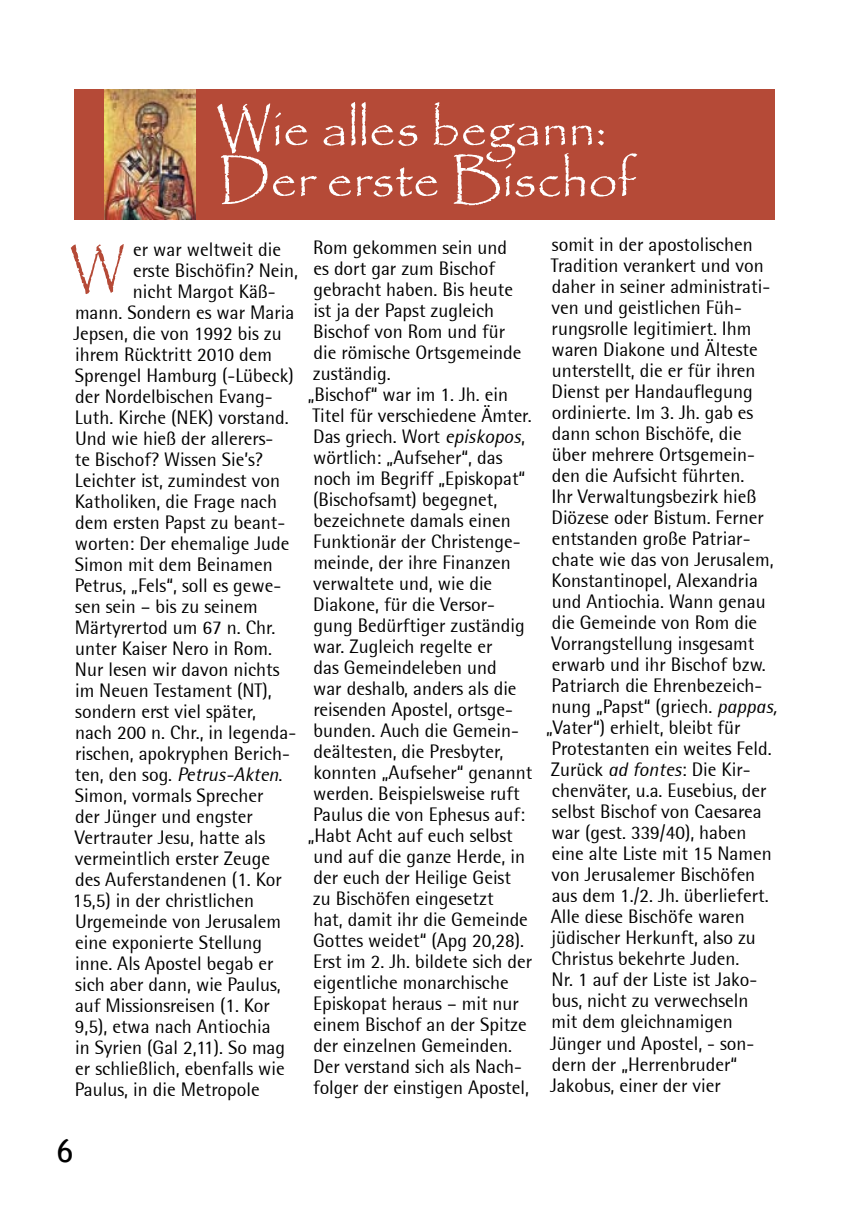
<style>
.page{position:relative;width:849px;height:1206px;background:#fff}
.page>*{position:absolute;margin:0;border:0;box-sizing:border-box;transform-origin:0 0}
.t1{font:52.5px/50.8px "Papyrus";color:#fff}
.t2{font:52.5px "Papyrus";color:#b54a37}
.t3{font:19.25px "Rotis Semi Sans";color:#000}
.s1{font-style:italic}
</style>
<div class="page">
<div style="left:74px;top:89px;width:700px;height:131px;background:#b54a37"></div>
<img style="left:104px;top:89px;width:91px;height:130px">
<h1 class="t1" style="left:216px;top:102px;width:421px">Wie alles begann:<br>Der erste Bischof</h1>
<p class="t3" style="left:133px;top:238px;width:149px">er war weltweit die</p>
<p class="t3" style="left:133px;top:259px;width:166px">erste Bischöfin? Nein,</p>
<p class="t3" style="left:133px;top:280px;width:144px">nicht Margot Käß-</p>
<p class="t3" style="left:75px;top:301px;width:221px">mann. Sondern es war Maria</p>
<p class="t3" style="left:73px;top:322px;width:210px">Jepsen, die von 1992 bis zu</p>
<p class="t3" style="left:75px;top:343px;width:199px">ihrem Rücktritt 2010 dem</p>
<p class="t3" style="left:75px;top:364px;width:220px">Sprengel Hamburg (-Lübeck)</p>
<p class="t3" style="left:75px;top:385px;width:199px">der Nordelbischen Evang-</p>
<p class="t3" style="left:75px;top:406px;width:215px">Luth. Kirche (NEK) vorstand.</p>
<p class="t3" style="left:75px;top:427px;width:200px">Und wie hieß der allerers-</p>
<p class="t3" style="left:75px;top:448px;width:189px">te Bischof? Wissen Sie’s?</p>
<p class="t3" style="left:75px;top:469px;width:206px">Leichter ist, zumindest von</p>
<p class="t3" style="left:75px;top:490px;width:204px">Katholiken, die Frage nach</p>
<p class="t3" style="left:75px;top:511px;width:211px">dem ersten Papst zu beant-</p>
<p class="t3" style="left:75px;top:532px;width:216px">worten: Der ehemalige Jude</p>
<p class="t3" style="left:75px;top:553px;width:199px">Simon mit dem Beinamen</p>
<p class="t3" style="left:75px;top:574px;width:208px">Petrus, „Fels“, soll es gewe-</p>
<p class="t3" style="left:75px;top:595px;width:184px">sen sein – bis zu seinem</p>
<p class="t3" style="left:75px;top:616px;width:202px">Märtyrertod um 67 n. Chr.</p>
<p class="t3" style="left:75px;top:637px;width:198px">unter Kaiser Nero in Rom.</p>
<p class="t3" style="left:75px;top:658px;width:206px">Nur lesen wir davon nichts</p>
<p class="t3" style="left:75px;top:679px;width:198px">im Neuen Testament (NT),</p>
<p class="t3" style="left:75px;top:700px;width:182px">sondern erst viel später,</p>
<p class="t3" style="left:75px;top:721px;width:223px">nach 200 n. Chr., in legenda-</p>
<p class="t3" style="left:75px;top:742px;width:216px">rischen, apokryphen Berich-</p>
<p class="t3" style="left:75px;top:763px;width:209px">ten, den sog. <span class="s1">Petrus-Akten</span>.</p>
<p class="t3" style="left:75px;top:784px;width:190px">Simon, vormals Sprecher</p>
<p class="t3" style="left:75px;top:805px;width:179px">der Jünger und engster</p>
<p class="t3" style="left:75px;top:826px;width:192px">Vertrauter Jesu, hatte als</p>
<p class="t3" style="left:75px;top:847px;width:196px">vermeintlich erster Zeuge</p>
<p class="t3" style="left:75px;top:868px;width:208px">des Auferstandenen (1. Kor</p>
<p class="t3" style="left:73px;top:889px;width:183px">15,5) in der christlichen</p>
<p class="t3" style="left:75px;top:910px;width:207px">Urgemeinde von Jerusalem</p>
<p class="t3" style="left:75px;top:931px;width:188px">eine exponierte Stellung</p>
<p class="t3" style="left:75px;top:952px;width:200px">inne. Als Apostel begab er</p>
<p class="t3" style="left:75px;top:973px;width:207px">sich aber dann, wie Paulus,</p>
<p class="t3" style="left:75px;top:994px;width:196px">auf Missionsreisen (1. Kor</p>
<p class="t3" style="left:75px;top:1015px;width:197px">9,5), etwa nach Antiochia</p>
<p class="t3" style="left:75px;top:1036px;width:211px">in Syrien (Gal 2,11). So mag</p>
<p class="t3" style="left:75px;top:1057px;width:211px">er schließlich, ebenfalls wie</p>
<p class="t3" style="left:75px;top:1078px;width:186px">Paulus, in die Metropole</p>
<h1 class="t2" style="left:69px;top:237px;width:57px">W</h1>
<p class="t3" style="left:313px;top:236px;width:195px">Rom gekommen sein und</p>
<p class="t3" style="left:313px;top:257px;width:183px">es dort gar zum Bischof</p>
<p class="t3" style="left:313px;top:278px;width:201px">gebracht haben. Bis heute</p>
<p class="t3" style="left:313px;top:299px;width:182px">ist ja der Papst zugleich</p>
<p class="t3" style="left:313px;top:320px;width:193px">Bischof von Rom und für</p>
<p class="t3" style="left:313px;top:341px;width:209px">die römische Ortsgemeinde</p>
<p class="t3" style="left:313px;top:362px;width:79px">zuständig.</p>
<p class="t3" style="left:307px;top:383px;width:202px">„Bischof“ war im 1. Jh. ein</p>
<p class="t3" style="left:312px;top:404px;width:221px">Titel für verschiedene Ämter.</p>
<p class="t3" style="left:313px;top:425px;width:213px">Das griech. Wort <span class="s1">episkopos</span>,</p>
<p class="t3" style="left:313px;top:446px;width:191px">wörtlich: „Aufseher“, das</p>
<p class="t3" style="left:313px;top:467px;width:213px">noch im Begriff „Episkopat“</p>
<p class="t3" style="left:313px;top:488px;width:186px">(Bischofsamt) begegnet,</p>
<p class="t3" style="left:313px;top:509px;width:198px">bezeichnete damals einen</p>
<p class="t3" style="left:313px;top:530px;width:209px">Funktionär der Christenge-</p>
<p class="t3" style="left:313px;top:551px;width:199px">meinde, der ihre Finanzen</p>
<p class="t3" style="left:313px;top:572px;width:180px">verwaltete und, wie die</p>
<p class="t3" style="left:313px;top:593px;width:183px">Diakone, für die Versor-</p>
<p class="t3" style="left:313px;top:614px;width:212px">gung Bedürftiger zuständig</p>
<p class="t3" style="left:313px;top:635px;width:181px">war. Zugleich regelte er</p>
<p class="t3" style="left:313px;top:656px;width:185px">das Gemeindeleben und</p>
<p class="t3" style="left:313px;top:677px;width:205px">war deshalb, anders als die</p>
<p class="t3" style="left:313px;top:698px;width:201px">reisenden Apostel, ortsge-</p>
<p class="t3" style="left:313px;top:719px;width:207px">bunden. Auch die Gemein-</p>
<p class="t3" style="left:313px;top:740px;width:191px">deältesten, die Presbyter,</p>
<p class="t3" style="left:313px;top:761px;width:220px">konnten „Aufseher“ genannt</p>
<p class="t3" style="left:313px;top:782px;width:208px">werden. Beispielsweise ruft</p>
<p class="t3" style="left:313px;top:803px;width:213px">Paulus die von Ephesus auf:</p>
<p class="t3" style="left:307px;top:824px;width:207px">„Habt Acht auf euch selbst</p>
<p class="t3" style="left:313px;top:845px;width:213px">und auf die ganze Herde, in</p>
<p class="t3" style="left:313px;top:866px;width:199px">der euch der Heilige Geist</p>
<p class="t3" style="left:313px;top:887px;width:182px">zu Bischöfen eingesetzt</p>
<p class="t3" style="left:313px;top:908px;width:216px">hat, damit ihr die Gemeinde</p>
<p class="t3" style="left:313px;top:929px;width:212px">Gottes weidet“ (Apg 20,28).</p>
<p class="t3" style="left:313px;top:950px;width:220px">Erst im 2. Jh. bildete sich der</p>
<p class="t3" style="left:313px;top:971px;width:196px">eigentliche monarchische</p>
<p class="t3" style="left:313px;top:992px;width:207px">Episkopat heraus – mit nur</p>
<p class="t3" style="left:313px;top:1013px;width:215px">einem Bischof an der Spitze</p>
<p class="t3" style="left:313px;top:1034px;width:200px">der einzelnen Gemeinden.</p>
<p class="t3" style="left:313px;top:1055px;width:210px">Der verstand sich als Nach-</p>
<p class="t3" style="left:313px;top:1076px;width:217px">folger der einstigen Apostel,</p>
<p class="t3" style="left:551px;top:233px;width:202px">somit in der apostolischen</p>
<p class="t3" style="left:550px;top:254px;width:214px">Tradition verankert und von</p>
<p class="t3" style="left:551px;top:275px;width:220px">daher in seiner administrati-</p>
<p class="t3" style="left:551px;top:296px;width:192px">ven und geistlichen Füh-</p>
<p class="t3" style="left:551px;top:317px;width:201px">rungsrolle legitimiert. Ihm</p>
<p class="t3" style="left:551px;top:338px;width:208px">waren Diakone und Älteste</p>
<p class="t3" style="left:551px;top:359px;width:205px">unterstellt, die er für ihren</p>
<p class="t3" style="left:551px;top:380px;width:203px">Dienst per Handauflegung</p>
<p class="t3" style="left:551px;top:401px;width:203px">ordinierte. Im 3. Jh. gab es</p>
<p class="t3" style="left:551px;top:422px;width:191px">dann schon Bischöfe, die</p>
<p class="t3" style="left:551px;top:443px;width:204px">über mehrere Ortsgemein-</p>
<p class="t3" style="left:551px;top:464px;width:194px">den die Aufsicht führten.</p>
<p class="t3" style="left:551px;top:485px;width:206px">Ihr Verwaltungsbezirk hieß</p>
<p class="t3" style="left:551px;top:506px;width:214px">Diözese oder Bistum. Ferner</p>
<p class="t3" style="left:551px;top:527px;width:200px">entstanden große Patriar-</p>
<p class="t3" style="left:551px;top:548px;width:223px">chate wie das von Jerusalem,</p>
<p class="t3" style="left:551px;top:569px;width:208px">Konstantinopel, Alexandria</p>
<p class="t3" style="left:551px;top:590px;width:215px">und Antiochia. Wann genau</p>
<p class="t3" style="left:551px;top:611px;width:207px">die Gemeinde von Rom die</p>
<p class="t3" style="left:551px;top:632px;width:204px">Vorrangstellung insgesamt</p>
<p class="t3" style="left:551px;top:653px;width:215px">erwarb und ihr Bischof bzw.</p>
<p class="t3" style="left:551px;top:674px;width:212px">Patriarch die Ehrenbezeich-</p>
<p class="t3" style="left:551px;top:695px;width:227px">nung „Papst“ (griech. <span class="s1">pappas,</span></p>
<p class="t3" style="left:546px;top:716px;width:196px">„Vater“) erhielt, bleibt für</p>
<p class="t3" style="left:551px;top:737px;width:221px">Protestanten ein weites Feld.</p>
<p class="t3" style="left:550px;top:758px;width:201px">Zurück <span class="s1">ad fontes</span>: Die Kir-</p>
<p class="t3" style="left:551px;top:779px;width:216px">chenväter, u.a. Eusebius, der</p>
<p class="t3" style="left:551px;top:800px;width:211px">selbst Bischof von Caesarea</p>
<p class="t3" style="left:551px;top:821px;width:196px">war (gest. 339/40), haben</p>
<p class="t3" style="left:551px;top:842px;width:221px">eine alte Liste mit 15 Namen</p>
<p class="t3" style="left:551px;top:863px;width:205px">von Jerusalemer Bischöfen</p>
<p class="t3" style="left:551px;top:884px;width:218px">aus dem 1./2. Jh. überliefert.</p>
<p class="t3" style="left:550px;top:905px;width:196px">Alle diese Bischöfe waren</p>
<p class="t3" style="left:551px;top:926px;width:206px">jüdischer Herkunft, also zu</p>
<p class="t3" style="left:551px;top:947px;width:189px">Christus bekehrte Juden.</p>
<p class="t3" style="left:551px;top:968px;width:207px">Nr. 1 auf der Liste ist Jako-</p>
<p class="t3" style="left:551px;top:989px;width:198px">bus, nicht zu verwechseln</p>
<p class="t3" style="left:551px;top:1010px;width:182px">mit dem gleichnamigen</p>
<p class="t3" style="left:550px;top:1031px;width:206px">Jünger und Apostel, - son-</p>
<p class="t3" style="left:551px;top:1052px;width:187px">dern der „Herrenbruder“</p>
<p class="t3" style="left:550px;top:1073px;width:172px">Jakobus, einer der vier</p>
</div>
